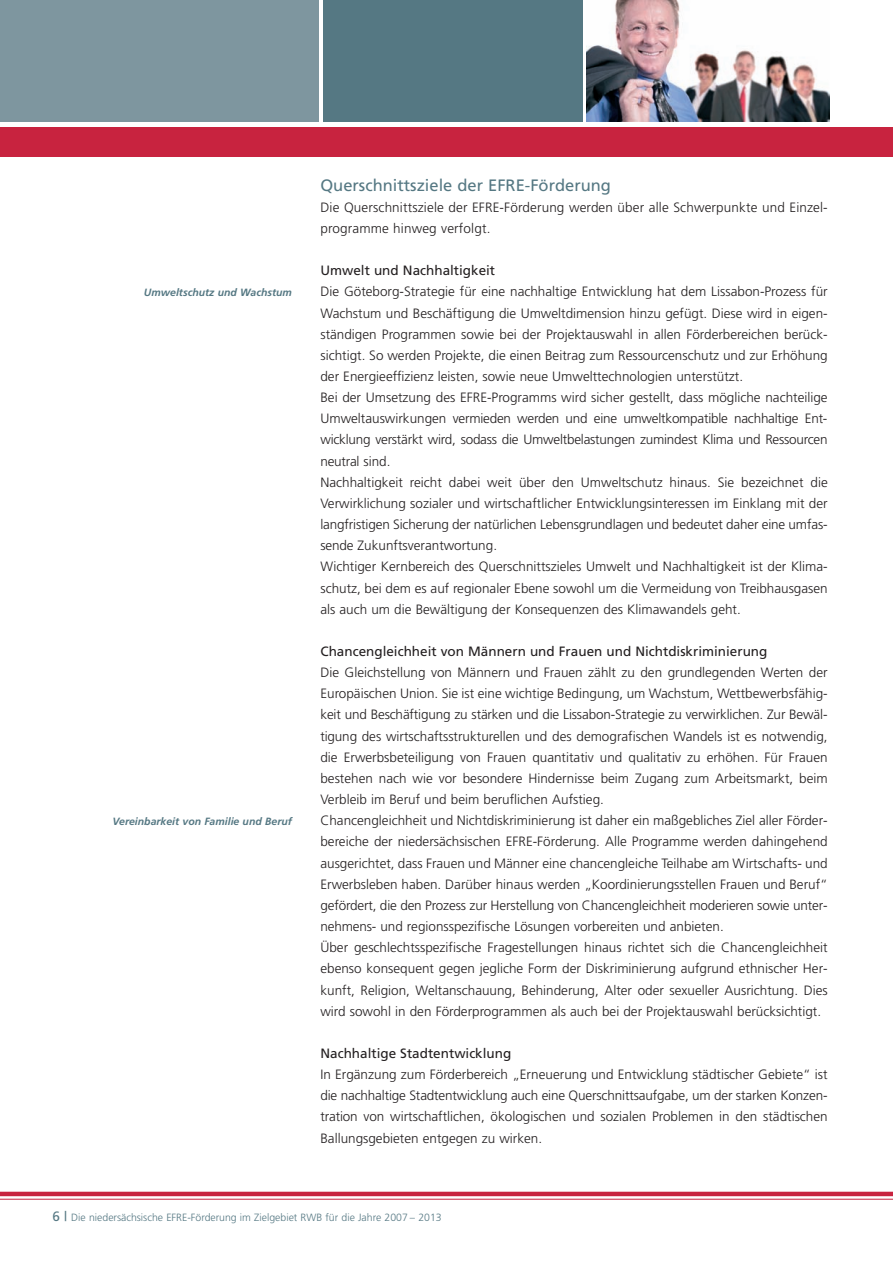
<style>
.page{position:relative;width:893px;height:1263px;background:#fff}
.page>*{position:absolute;margin:0;border:0;box-sizing:border-box;transform-origin:0 0}
.t1{font:16.5px "Frutiger";color:#557883}
.t2{font:300 13.5px/21.1px "Frutiger";color:#231f20}
.t3{font:13.5px "Frutiger";color:#231f20}
.t4{font:300 10.5px "Frutiger";color:#557883}
.t5{font:italic 700 10.5px "Frutiger";color:#557883}
.s1{font-weight:400;font-size:13.5px}
</style>
<div class="page">
<div style="left:323px;top:0;width:260px;height:122px;background:#557883"></div>
<hr style="left:0;top:1192px;width:893px;height:4px;background:#c8233f">
<hr style="left:0;top:1199px;width:893px;height:1px;background:#c8233f">
<div style="left:0;top:127px;width:893px;height:30px;background:#c8233f"></div>
<div style="left:0;top:0;width:319px;height:122px;background:#7e969f"></div>
<img style="left:587px;top:0;width:242px;height:122px">
<p class="t5" style="left:144px;top:288px;width:149px">Umweltschutz und Wachstum</p>
<p class="t5" style="left:113px;top:817px;width:181px">Vereinbarkeit von Familie und Beruf</p>
<p class="t1" style="left:320px;top:178px;width:292px">Querschnittsziele der EFRE-Förderung</p>
<p class="t2" style="left:320px;top:198px;width:509px">Die Querschnittsziele der EFRE-Förderung werden über alle Schwerpunkte und Einzel&shy;programme hinweg verfolgt.</p>
<p class="t3" style="left:320px;top:265px;width:176px">Umwelt und Nachhaltigkeit</p>
<p class="t2" style="left:320px;top:282px;width:509px">Die Göteborg-Strategie für eine nachhaltige Entwicklung hat dem Lissabon-Prozess für Wachstum und Beschäftigung die Umweltdimension hinzu gefügt. Diese wird in eigen&shy;ständigen Programmen sowie bei der Projektauswahl in allen Förderbereichen berück&shy;sichtigt. So werden Projekte, die einen Beitrag zum Ressourcenschutz und zur Erhöhung der Energieeffizienz leisten, sowie neue Umwelttechnologien unterstützt.<br>Bei der Umsetzung des EFRE-Programms wird sicher gestellt, dass mögliche nachteilige Umweltauswirkungen vermieden werden und eine umweltkompatible nachhaltige Ent&shy;wicklung verstärkt wird, sodass die Umweltbelastungen zumindest Klima und Ressourcen neutral sind.<br>Nachhaltigkeit reicht dabei weit über den Umweltschutz hinaus. Sie bezeichnet die Verwirklichung sozialer und wirtschaftlicher Entwicklungsinteressen im Einklang mit der langfristigen Sicherung der natürlichen Lebensgrundlagen und bedeutet daher eine umfas&shy;sende Zukunftsverantwortung.<br>Wichtiger Kernbereich des Querschnittszieles Umwelt und Nachhaltigkeit ist der Klima&shy;schutz, bei dem es auf regionaler Ebene sowohl um die Vermeidung von Treibhausgasen als auch um die Bewältigung der Konsequenzen des Klimawandels geht.</p>
<p class="t3" style="left:320px;top:646px;width:448px">Chancengleichheit von Männern und Frauen und Nichtdiskriminierung</p>
<p class="t2" style="left:320px;top:663px;width:509px">Die Gleichstellung von Männern und Frauen zählt zu den grundlegenden Werten der Europäischen Union. Sie ist eine wichtige Bedingung, um Wachstum, Wettbewerbsfähig&shy;keit und Beschäftigung zu stärken und die Lissabon-Strategie zu verwirklichen. Zur Bewäl&shy;tigung des wirtschaftsstrukturellen und des demografischen Wandels ist es notwendig, die Erwerbsbeteiligung von Frauen quantitativ und qualitativ zu erhöhen. Für Frauen bestehen nach wie vor besondere Hindernisse beim Zugang zum Arbeitsmarkt, beim Verbleib im Beruf und beim beruflichen Aufstieg.<br>Chancengleichheit und Nichtdiskriminierung ist daher ein maßgebliches Ziel aller Förder&shy;bereiche der niedersächsischen EFRE-Förderung. Alle Programme werden dahingehend ausgerichtet, dass Frauen und Männer eine chancengleiche Teilhabe am Wirtschafts- und Erwerbsleben haben. Darüber hinaus werden „Koordinierungsstellen Frauen und Beruf“ gefördert, die den Prozess zur Herstellung von Chancengleichheit moderieren sowie unter&shy;nehmens- und regionsspezifische Lösungen vorbereiten und anbieten.<br>Über geschlechtsspezifische Fragestellungen hinaus richtet sich die Chancengleichheit ebenso konsequent gegen jegliche Form der Diskriminierung aufgrund ethnischer Her&shy;kunft, Religion, Weltanschauung, Behinderung, Alter oder sexueller Ausrichtung. Dies wird sowohl in den Förderprogrammen als auch bei der Projektauswahl berücksichtigt.</p>
<p class="t3" style="left:320px;top:1048px;width:192px">Nachhaltige Stadtentwicklung</p>
<p class="t2" style="left:320px;top:1065px;width:509px;text-align:justify">In Ergänzung zum Förderbereich „Erneuerung und Entwicklung städtischer Gebiete“ ist die nachhaltige Stadtentwicklung auch eine Querschnittsaufgabe, um der starken Konzen&shy;tration von wirtschaftlichen, ökologischen und sozialen Problemen in den städtischen Ballungsgebieten entgegen zu wirken.</p>
<p class="t4" style="left:53px;top:1213px;width:391px"><span class="s1">6 |</span> Die niedersächsische EFRE-Förderung im Zielgebiet RWB für die Jahre 2007 – 2013</p>
</div>
